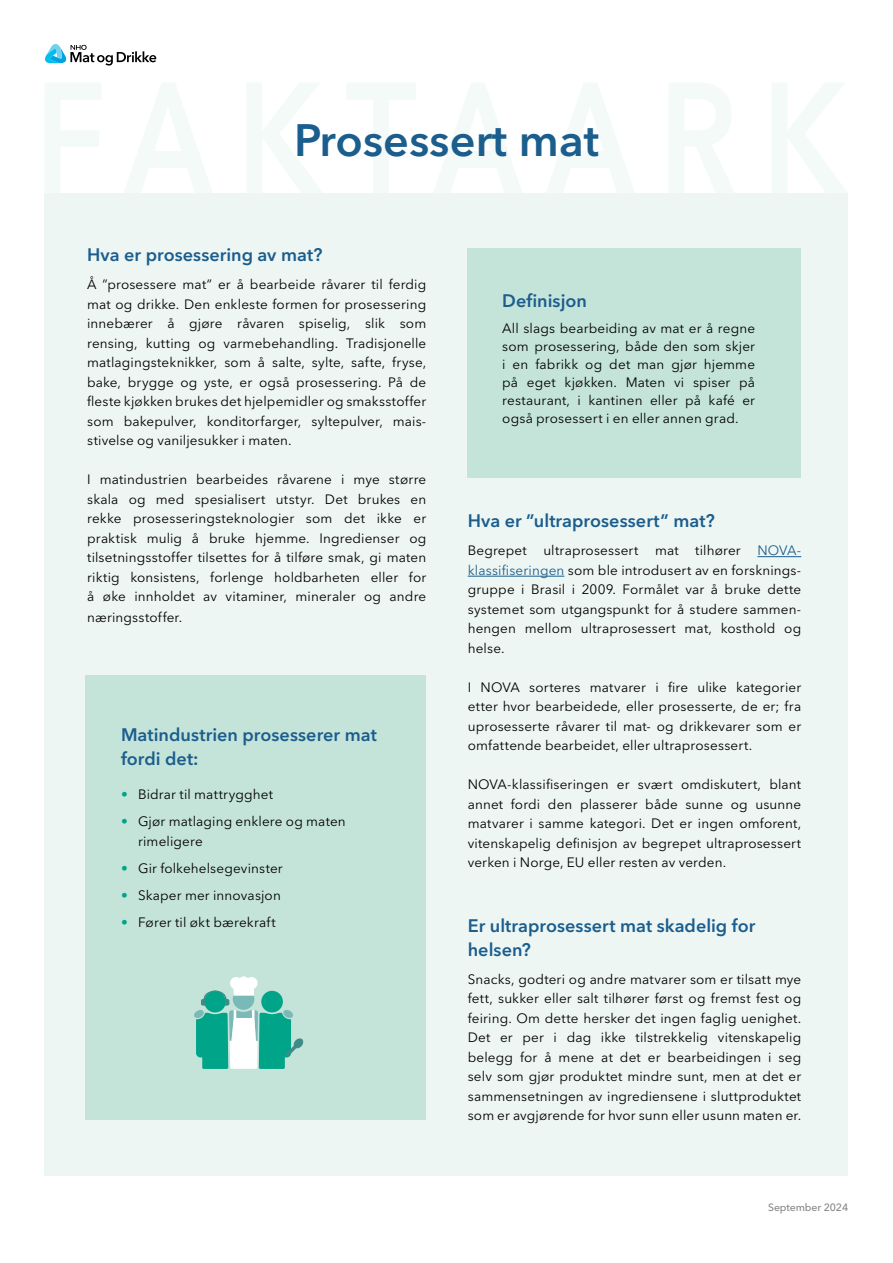
<style>
.page{position:relative;width:893px;height:1263px;background:#fff}
.page>*{position:absolute;margin:0;border:0;box-sizing:border-box;transform-origin:0 0}
.t1{font:600 45px "Avenir Next LT Pro";letter-spacing:.005em;color:#1b5d8d}
.t2{font:600 18px/24px "Avenir Next LT Pro";letter-spacing:.005em;color:#1b5d8d}
.t3{font:13.5px/19.5px "Avenir Next LT Pro";letter-spacing:.01em;color:#000;text-align:justify}
.t4{font:500 10.5px "Avenir Next LT Pro";letter-spacing:-.01em;color:#878787}
.s1{color:#00a488}
.s2{color:#1b5d8d}
</style>
<div class="page">
<div style="left:45px;top:193px;width:803px;height:983px;background:#edf6f3"></div>
<div style="left:467px;top:248px;width:334px;height:229px;background:#c5e4d9"></div>
<div style="left:85px;top:675px;width:340px;height:444px;background:#c5e4d9"></div>
<hr style="left:757px;top:556px;width:44px;height:1px;background:#1b5d8d">
<hr style="left:468px;top:576px;width:96px;height:1px;background:#1b5d8d">
<svg style="left:194px;top:976px;width:110px;height:93px"></svg>
<svg style="left:45px;top:83px;width:802px;height:110px"></svg>
<svg style="left:45px;top:44px;width:111px;height:22px"></svg>
<h1 class="t1" style="left:294px;top:113px;width:306px">Prosessert mat</h1>
<h2 class="t2" style="left:87px;top:243px;width:237px">Hva er prosessering av mat?</h2>
<p class="t3" style="left:87px;top:275px;width:341px">Å ”prosessere mat” er å bearbeide råvarer til ferdig mat og drikke. Den enkleste formen for prosessering innebærer å gjøre råvaren spiselig, slik som rensing, kutting og varmebehandling. Tradisjonelle matlagingsteknikker, som å salte, sylte, safte, fryse, bake, brygge og yste, er også prosessering. På de fleste kjøkken brukes det hjelpemidler og smaksstoffer som bakepulver, konditorfarger, syltepulver, mais&shy;stivelse og vaniljesukker i maten.</p>
<p class="t3" style="left:87px;top:470px;width:341px">I matindustrien bearbeides råvarene i mye større skala og med spesialisert utstyr. Det brukes en rekke prosesseringsteknologier som det ikke er praktisk mulig å bruke hjemme. Ingredienser og tilsetningsstoffer tilsettes for å tilføre smak, gi maten riktig konsistens, forlenge holdbarheten eller for å øke innholdet av vitaminer, mineraler og andre</p>
<p class="t3" style="left:87px;top:608px;width:97px">næringsstoffer.</p>
<h2 class="t2" style="left:121px;top:723px;width:257px">Matindustrien prosesserer mat fordi det:</h2>
<p class="t3" style="left:121px;top:785px;width:154px"><span class="s1">•</span> Bidrar til mattrygghet</p>
<p class="t3" style="left:138px;top:812px;width:209px;text-indent:-17px"><span class="s1">•</span> Gjør matlaging enklere og maten rimeligere</p>
<p class="t3" style="left:121px;top:858px;width:163px"><span class="s1">•</span> Gir folkehelsegevinster</p>
<p class="t3" style="left:121px;top:885px;width:161px"><span class="s1">•</span> Skaper mer innovasjon</p>
<p class="t3" style="left:121px;top:912px;width:156px"><span class="s1">•</span> Fører til økt bærekraft</p>
<h2 class="t2" style="left:502px;top:288px;width:86px">Definisjon</h2>
<p class="t3" style="left:502px;top:320px;width:254px;line-height:18px">All slags bearbeiding av mat er å regne som prosessering, både den som skjer i en fabrikk og det man gjør hjemme på eget kjøkken. Maten vi spiser på restaurant, i kantinen eller på kafé er også prosessert i en eller annen grad.</p>
<h2 class="t2" style="left:468px;top:509px;width:248px">Hva er ”ultraprosessert” mat?</h2>
<p class="t3" style="left:468px;top:541px;width:335px">Begrepet ultraprosessert mat tilhører <span class="s2">NOVA&shy;klassifiseringen</span> som ble introdusert av en forsknings&shy;gruppe i Brasil i 2009. Formålet var å bruke dette systemet som utgangspunkt for å studere sammen&shy;hengen mellom ultraprosessert mat, kosthold og helse.</p>
<p class="t3" style="left:468px;top:677px;width:335px">I NOVA sorteres matvarer i fire ulike kategorier etter hvor bearbeidede, eller prosesserte, de er; fra uprosesserte råvarer til mat- og drikkevarer som er omfattende bearbeidet, eller ultraprosessert.</p>
<p class="t3" style="left:468px;top:775px;width:335px">NOVA-klassifiseringen er svært omdiskutert, blant annet fordi den plasserer både sunne og usunne matvarer i samme kategori. Det er ingen omforent, vitenskapelig definisjon av begrepet ultraprosessert verken i Norge, EU eller resten av verden.</p>
<h2 class="t2" style="left:468px;top:913px;width:289px">Er ultraprosessert mat skadelig for helsen?</h2>
<p class="t3" style="left:468px;top:969px;width:335px">Snacks, godteri og andre matvarer som er tilsatt mye fett, sukker eller salt tilhører først og fremst fest og feiring. Om dette hersker det ingen faglig uenighet.<br>Det er per i dag ikke tilstrekkelig vitenskapelig belegg for å mene at det er bearbeidingen i seg selv som gjør produktet mindre sunt, men at det er sammensetningen av ingrediensene i sluttproduktet som er avgjørende for hvor sunn eller usunn maten er.</p>
<p class="t4" style="left:768px;top:1201px;width:82px">September 2024</p>
</div>
